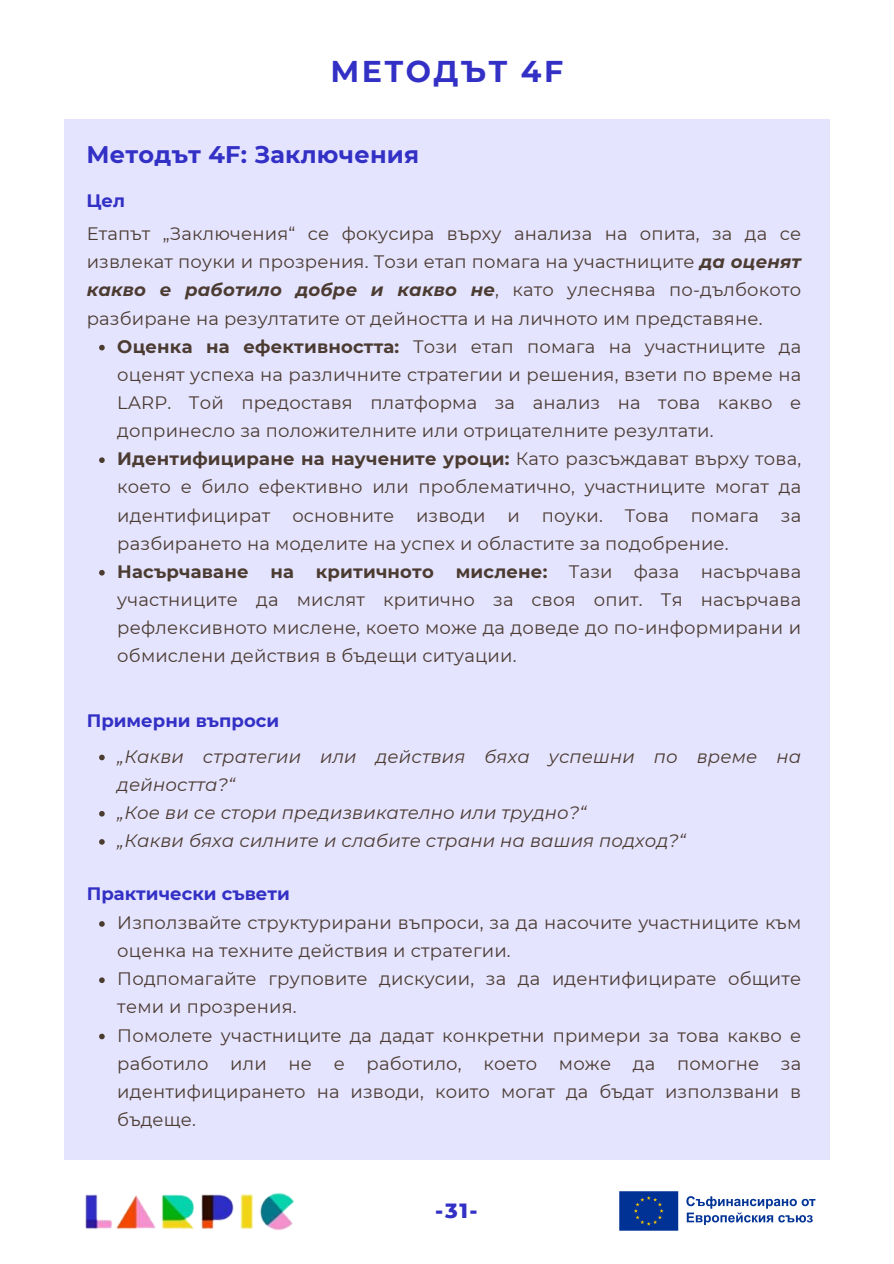
<style>
.page{position:relative;width:894px;height:1264px;background:#fff}
.page>*{position:absolute;margin:0;border:0;box-sizing:border-box;transform-origin:0 0}
.t1{font:700 30px "Montserrat";letter-spacing:.08em;color:#3330c5}
.t2{font:700 24px "Montserrat";letter-spacing:.01em;color:#3330c5}
.t3{font:800 21px "Montserrat";color:#3330c5}
.t4{font:18px/28.2px "Montserrat";letter-spacing:.01em;color:#4b3b31;text-align:justify}
.t5{font:italic 18px/28.2px "Montserrat";letter-spacing:.01em;color:#4b3b31}
.t6{font:700 18px "Montserrat";color:#3330c5}
.s1{font-weight:700;font-style:italic}
.s2{font-weight:700}
</style>
<div class="page">
<div style="left:64px;top:119px;width:765px;height:1040px;background:#e5e4ff"></div>
<svg style="left:99px;top:345px;width:6px;height:5px"></svg>
<svg style="left:99px;top:457px;width:6px;height:6px"></svg>
<svg style="left:99px;top:570px;width:6px;height:5px"></svg>
<svg style="left:99px;top:754px;width:6px;height:6px"></svg>
<svg style="left:99px;top:811px;width:6px;height:5px"></svg>
<svg style="left:99px;top:839px;width:6px;height:5px"></svg>
<svg style="left:99px;top:921px;width:6px;height:5px"></svg>
<svg style="left:99px;top:977px;width:6px;height:6px"></svg>
<svg style="left:99px;top:1033px;width:6px;height:6px"></svg>
<img style="left:619px;top:1191px;width:197px;height:40px">
<img style="left:85px;top:1192px;width:210px;height:38px">
<p class="t1" style="left:330px;top:53px;width:234px">МЕТОДЪТ 4F</p>
<h1 class="t2" style="left:86px;top:140px;width:334px">Методът 4F: Заключения</h1>
<h2 class="t6" style="left:86px;top:190px;width:40px">Цел</h2>
<h4 class="t4" style="left:87px;top:219px;width:715px">Етапът „Заключения“ се фокусира върху анализа на опита, за да се извлекат поуки и прозрения. Този етап помага на участниците <span class="s1">да оценят какво е работило добре и какво не</span>, като улеснява по-дълбокото разбиране на резултатите от дейността и на личното им представяне.</h4>
<p class="t4" style="left:117px;top:332px;width:685px"><span class="s2">Оценка на ефективността:</span> Този етап помага на участниците да оценят успеха на различните стратегии и решения, взети по време на LARP. Той предоставя платформа за анализ на това какво е допринесло за положителните или отрицателните резултати.</p>
<p class="t4" style="left:117px;top:444px;width:685px"><span class="s2">Идентифициране на научените уроци:</span> Като разсъждават върху това, което е било ефективно или проблематично, участниците могат да идентифицират основните изводи и поуки. Това помага за разбирането на моделите на успех и областите за подобрение.</p>
<p class="t4" style="left:117px;top:557px;width:685px"><span class="s2">Насърчаване на критичното мислене:</span> Тази фаза насърчава участниците да мислят критично за своя опит. Тя насърчава рефлексивното мислене, което може да доведе до по-информирани и обмислени действия в бъдещи ситуации.</p>
<p class="t6" style="left:87px;top:710px;width:194px">Примерни въпроси</p>
<h4 class="t5" style="left:117px;top:742px;width:685px">„Какви стратегии или действия бяха успешни по време на дейността?“</h4>
<p class="t5" style="left:117px;top:798px;width:470px">„Кое ви се стори предизвикателно или трудно?“</p>
<p class="t5" style="left:117px;top:826px;width:570px">„Какви бяха силните и слабите страни на вашия подход?“</p>
<p class="t6" style="left:87px;top:882px;width:205px">Практически съвети</p>
<h4 class="t4" style="left:117px;top:908px;width:685px">Използвайте структурирани въпроси, за да насочите участниците към оценка на техните действия и стратегии.</h4>
<p class="t4" style="left:117px;top:964px;width:685px">Подпомагайте груповите дискусии, за да идентифицирате общите теми и прозрения.</p>
<p class="t4" style="left:117px;top:1021px;width:685px">Помолете участниците да дадат конкретни примери за това какво е работило или не е работило, което може да помогне за идентифицирането на изводи, които могат да бъдат използвани в бъдеще.</p>
<h3 class="t3" style="left:435px;top:1197px;width:44px">-31-</h3>
</div>
